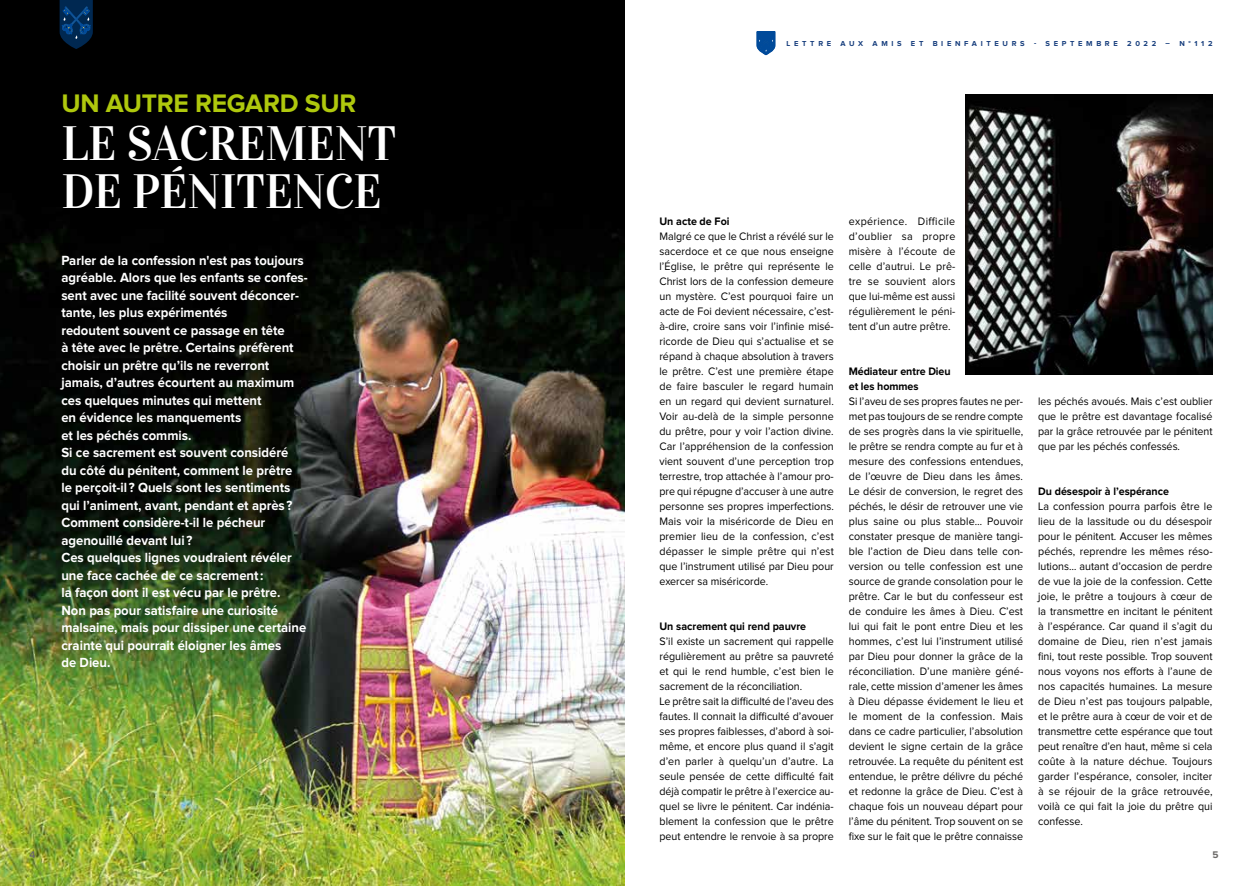
<style>
.page{position:relative;width:1248px;height:886px;background:#fff}
.page>*{position:absolute;margin:0;border:0;box-sizing:border-box;transform-origin:0 0}
.t1{font:48px/48px "Vidaloka";letter-spacing:-.01em;color:#fff}
.t2{font:700 26.25px "Proxima Nova";letter-spacing:-.01em;color:#afc80d}
.t3{font:700 13.75px/17.5px "Proxima Nova";color:#fff;scale:.95 1}
.t4{font:11.25px/15px "Proxima Nova";color:#000;text-align:justify;scale:.95 1}
.t5{font:700 11.25px/15px "Proxima Nova";color:#000;scale:.95 1}
.t6{font:700 10px "Proxima Nova";color:#6c6a68}
.t7{font:700 7.5px "Proxima Nova";letter-spacing:.49em;color:#173e7d}
</style>
<div class="page">
<img style="left:0;top:0;width:624px;height:886px">
<svg style="left:756px;top:32px;width:19px;height:23px"></svg>
<svg style="left:60px;top:0;width:33px;height:49px;background:#042c56"></svg>
<img style="left:965px;top:94px;width:247px;height:281px">
<h2 class="t2" style="left:61px;top:92px;width:296px">UN AUTRE REGARD SUR</h2>
<h1 class="t1" style="left:61px;top:120px;width:336px">LE SACREMENT<br>DE PÉNITENCE</h1>
<p class="t3" style="left:61px;top:252px;width:261px">Parler de la confession n'est pas toujours agréable. Alors que les enfants se confes&shy;sent avec une facilité souvent déconcer&shy;tante, les plus expérimentés<br>redoutent souvent ce passage en tête<br>à tête avec le prêtre. Certains préfèrent choisir un prêtre qu’ils ne reverront jamais, d’autres écourtent au maximum ces quelques minutes qui mettent<br>en évidence les manquements<br>et les péchés commis.<br>Si ce sacrement est souvent considéré<br>du côté du pénitent, comment le prêtre<br>le perçoit-il ? Quels sont les sentiments qui l’animent, avant, pendant et après ?<br>Comment considère-t-il le pécheur agenouillé devant lui ?<br>Ces quelques lignes voudraient révéler une face cachée de ce sacrement:<br>la façon dont il est vécu par le prêtre.<br>Non pas pour satisfaire une curiosité malsaine, mais pour dissiper une certaine crainte qui pourrait éloigner les âmes<br>de Dieu.</p>
<p class="t7" style="left:786px;top:40px;width:427px">LETTRE AUX AMIS ET BIENFAITEURS - SEPTEMBRE 2022 – N°112</p>
<p class="t5" style="left:659px;top:214px;width:75px">Un acte de Foi</p>
<p class="t4" style="left:659px;top:229px;width:185px">Malgré ce que le Christ a révélé sur le sacerdoce et ce que nous enseigne l’Église, le prêtre qui représente le Christ lors de la confession demeure un mystère. C’est pourquoi faire un acte de Foi devient nécessaire, c’est&shy;à-dire, croire sans voir l’infinie misé&shy;ricorde de Dieu qui s’actualise et se répand à chaque absolution à travers le prêtre. C’est une première étape de faire basculer le regard humain en un regard qui devient surnaturel.<br>Voir au-delà de la simple personne du prêtre, pour y voir l’action divine.<br>Car l’appréhension de la confession vient souvent d’une perception trop terrestre, trop attachée à l’amour pro&shy;pre qui répugne d’accuser à une autre personne ses propres imperfections.<br>Mais voir la miséricorde de Dieu en premier lieu de la confession, c’est dépasser le simple prêtre qui n’est que l’instrument utilisé par Dieu pour exercer sa miséricorde.</p>
<p class="t5" style="left:659px;top:619px;width:156px">Un sacrement qui rend pauvre</p>
<p class="t4" style="left:659px;top:634px;width:185px;text-align:left">S’il existe un sacrement qui rappelle régulièrement au prêtre sa pauvreté et qui le rend humble, c’est bien le sacrement de la réconciliation.<br>Le prêtre sait la difficulté de l’aveu des fautes. Il connait la difficulté d’avouer ses propres faiblesses, d’abord à soi&shy;même, et encore plus quand il s’agit d’en parler à quelqu’un d’autre. La seule pensée de cette difficulté fait déjà compatir le prêtre à l’exercice au&shy;quel se livre le pénitent. Car indénia&shy;blement la confession que le prêtre peut entendre le renvoie à sa propre</p>
<p class="t4" style="left:848px;top:214px;width:114px">expérience. Difficile d’oublier sa propre misère à l’écoute de celle d’autrui. Le prê&shy;tre se souvient alors que lui-même est aussi régulièrement le péni&shy;tent d’un autre prêtre.</p>
<p class="t5" style="left:848px;top:364px;width:109px">Médiateur entre Dieu et les hommes</p>
<p class="t4" style="left:848px;top:394px;width:185px">Si l’aveu de ses propres fautes ne per&shy;met pas toujours de se rendre compte de ses progrès dans la vie spirituelle, le prêtre se rendra compte au fur et à mesure des confessions entendues, de l’œuvre de Dieu dans les âmes.<br>Le désir de conversion, le regret des péchés, le désir de retrouver une vie plus saine ou plus stable… Pouvoir constater presque de manière tangi&shy;ble l’action de Dieu dans telle con&shy;version ou telle confession est une source de grande consolation pour le prêtre. Car le but du confesseur est de conduire les âmes à Dieu. C’est lui qui fait le pont entre Dieu et les hommes, c’est lui l’instrument utilisé par Dieu pour donner la grâce de la réconciliation. D’une manière géné&shy;rale, cette mission d’amener les âmes à Dieu dépasse évidement le lieu et le moment de la confession. Mais dans ce cadre particulier, l’absolution devient le signe certain de la grâce retrouvée. La requête du pénitent est entendue, le prêtre délivre du péché et redonne la grâce de Dieu. C’est à chaque fois un nouveau départ pour l’âme du pénitent. Trop souvent on se fixe sur le fait que le prêtre connaisse</p>
<p class="t4" style="left:1038px;top:394px;width:185px">les péchés avoués. Mais c’est oublier que le prêtre est davantage focalisé par la grâce retrouvée par le pénitent que par les péchés confessés.</p>
<p class="t5" style="left:1038px;top:484px;width:139px">Du désespoir à l’espérance</p>
<p class="t4" style="left:1038px;top:499px;width:185px">La confession pourra parfois être le lieu de la lassitude ou du désespoir pour le pénitent. Accuser les mêmes péchés, reprendre les mêmes réso&shy;lutions… autant d’occasion de perdre de vue la joie de la confession. Cette joie, le prêtre a toujours à cœur de la transmettre en incitant le pénitent à l’espérance. Car quand il s’agit du domaine de Dieu, rien n’est jamais fini, tout reste possible. Trop souvent nous voyons nos efforts à l’aune de nos capacités humaines. La mesure de Dieu n’est pas toujours palpable, et le prêtre aura à cœur de voir et de transmettre cette espérance que tout peut renaître d’en haut, même si cela coûte à la nature déchue. Toujours garder l’espérance, consoler, inciter à se réjouir de la grâce retrouvée, voilà ce qui fait la joie du prêtre qui confesse.</p>
<p class="t6" style="left:29px;top:850px;width:7px">4</p>
<p class="t6" style="left:1212px;top:850px;width:8px">5</p>
</div>
